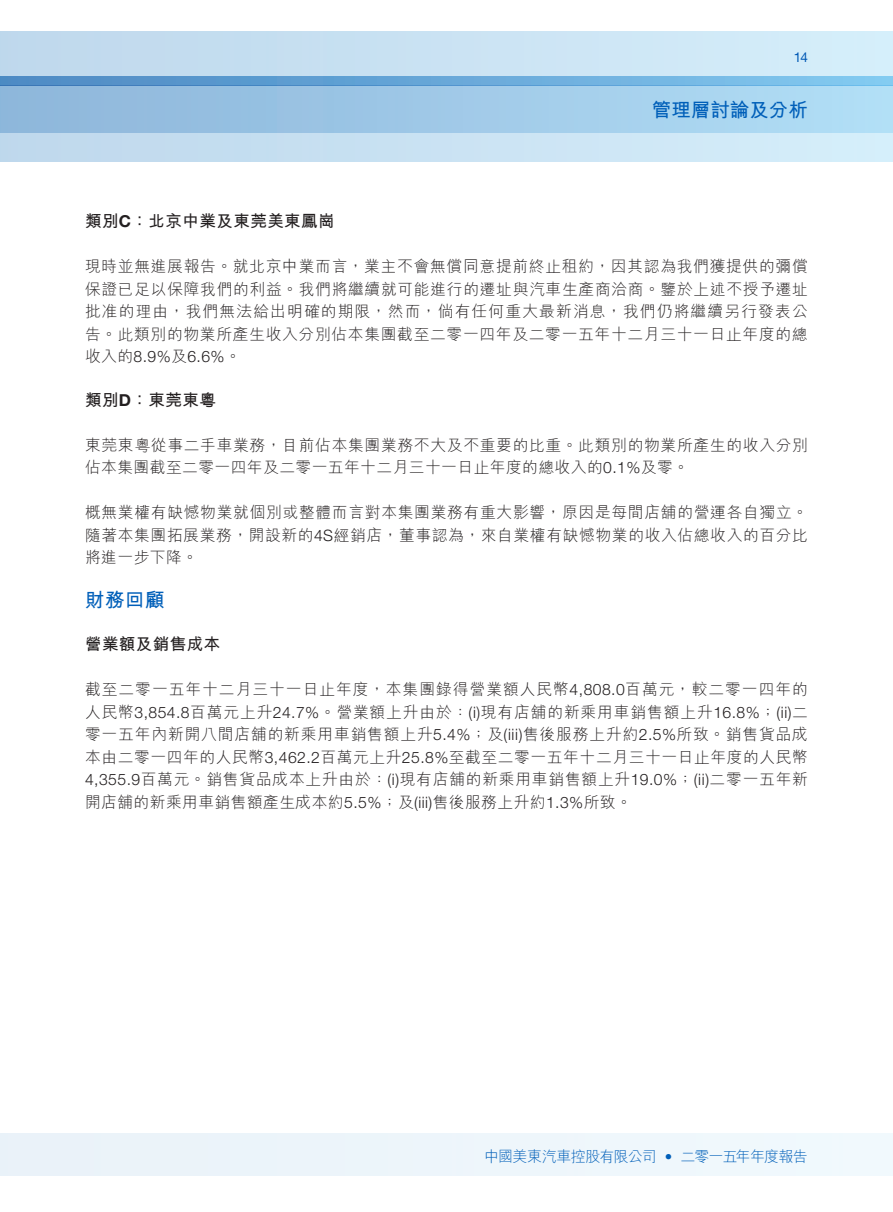
<style>
.page{position:relative;width:893px;height:1212px;background:#fff}
.page>*{position:absolute;margin:0;border:0;box-sizing:border-box;transform-origin:0 0}
.t1{font:700 19.5px "M Hei HK";color:#005fb9}
.t2{font:700 16.5px "M Hei HK";letter-spacing:.03em;color:#231f20}
.t3{font:300 15.75px/22.5px "M Hei HK";letter-spacing:.045em;color:#231f20;text-align:justify}
.t4{font:300 15.75px "Helvetica Neue LT Std";color:#231f20}
.t5{font:300 15px "M Hei HK";letter-spacing:-.045em;color:#005fb9}
.t6{font:300 15px "M Hei HK";letter-spacing:-.065em;color:#005fb9}
.t7{font:15px "Helvetica Neue LT Std";color:#005fb9}
.t8{font:13.5px "Helvetica Neue LT Std";color:#005fb9}
.s1{font-family:"Helvetica Neue LT Std"}
.s2{font-family:"M Hei HK"}
</style>
<div class="page">
<div style="left:0;top:1133px;width:893px;height:43px;background:#edf5fb"></div>
<div style="left:0;top:32px;width:893px;height:101px;background:#cae2f3"></div>
<svg style="left:0;top:85px;width:893px;height:77px;background:#aed2eb"></svg>
<svg style="left:0;top:77px;width:893px;height:8px;background:#68a8d9"></svg>
<p class="t8" style="left:794px;top:49px;width:16px">14</p>
<p class="t1" style="left:652px;top:96px;width:157px">管理層討論及分析</p>
<p class="t2" style="left:85px;top:209px;width:251px">類別<span class="s1">C</span>：北京中業及東莞美東鳳崗</p>
<p class="t3" style="left:85px;top:255px;width:724px">現時並無進展報告。就北京中業而言，業主不會無償同意提前終止租約，因其認為我們獲提供的彌償保證已足以保障我們的利益。我們將繼續就可能進行的遷址與汽車生產商洽商。鑒於上述不授予遷址批准的理由，我們無法給出明確的期限，然而，倘有任何重大最新消息，我們仍將繼續另行發表公告。此類別的物業所產生收入分別佔本集團截至二零一四年及二零一五年十二月三十一日止年度的總</p>
<p class="t4" style="left:85px;top:347px;width:157px"><span class="s2">收入的</span>8.9%<span class="s2">及</span>6.6%<span class="s2">。</span></p>
<p class="t2" style="left:85px;top:388px;width:132px">類別<span class="s1">D</span>：東莞東粵</p>
<p class="t3" style="left:85px;top:433px;width:724px">東莞東粵從事二手車業務，目前佔本集團業務不大及不重要的比重。此類別的物業所產生的收入分別佔本集團截至二零一四年及二零一五年十二月三十一日止年度的總收入的<span class="s1">0.1%</span>及零。</p>
<p class="t3" style="left:85px;top:501px;width:724px">概無業權有缺憾物業就個別或整體而言對本集團業務有重大影響，原因是每間店舖的營運各自獨立。隨著本集團拓展業務，開設新的<span class="s1">4S</span>經銷店，董事認為，來自業權有缺憾物業的收入佔總收入的百分比將進一步下降。</p>
<p class="t1" style="left:85px;top:585px;width:81px">財務回顧</p>
<p class="t2" style="left:85px;top:632px;width:137px">營業額及銷售成本</p>
<p class="t3" style="left:85px;top:678px;width:724px">截至二零一五年十二月三十一日止年度，本集團錄得營業額人民幣<span class="s1">4,808.0</span>百萬元，較二零一四年的人民幣<span class="s1">3,854.8</span>百萬元上升<span class="s1">24.7%</span>。營業額上升由於： <span class="s1">)i(</span> 現有店舖的新乘用車銷售額上升<span class="s1">16.8%</span>； <span class="s1">(</span> 二<span class="s1">)i i</span>零一五年內新開八間店舖的新乘用車銷售額上升<span class="s1">5.4%</span>；及<span class="s1">(iii)</span>售後服務上升約<span class="s1">2.5%</span>所致。銷售貨品成本由二零一四年的人民幣<span class="s1">3,462.2</span>百萬元上升<span class="s1">25.8%</span>至截至二零一五年十二月三十一日止年度的人民幣<span class="s1">4,355.9</span>百萬元。銷售貨品成本上升由於： <span class="s1">)i(</span> 現有店舖的新乘用車銷售額上升<span class="s1">19.0%</span>；<span class="s1">( )i i</span> 二零一五年新開店舖的新乘用車銷售額產生成本約<span class="s1">5.5%</span>；及<span class="s1">(iii)</span>售後服務上升約<span class="s1">1.3%</span>所致。</p>
<p class="t5" style="left:484px;top:1145px;width:173px">中國美東汽車控股有限公司</p>
<p class="t7" style="left:665px;top:1147px;width:9px">•</p>
<p class="t6" style="left:681px;top:1145px;width:129px">二零一五年年度報告</p>
</div>
